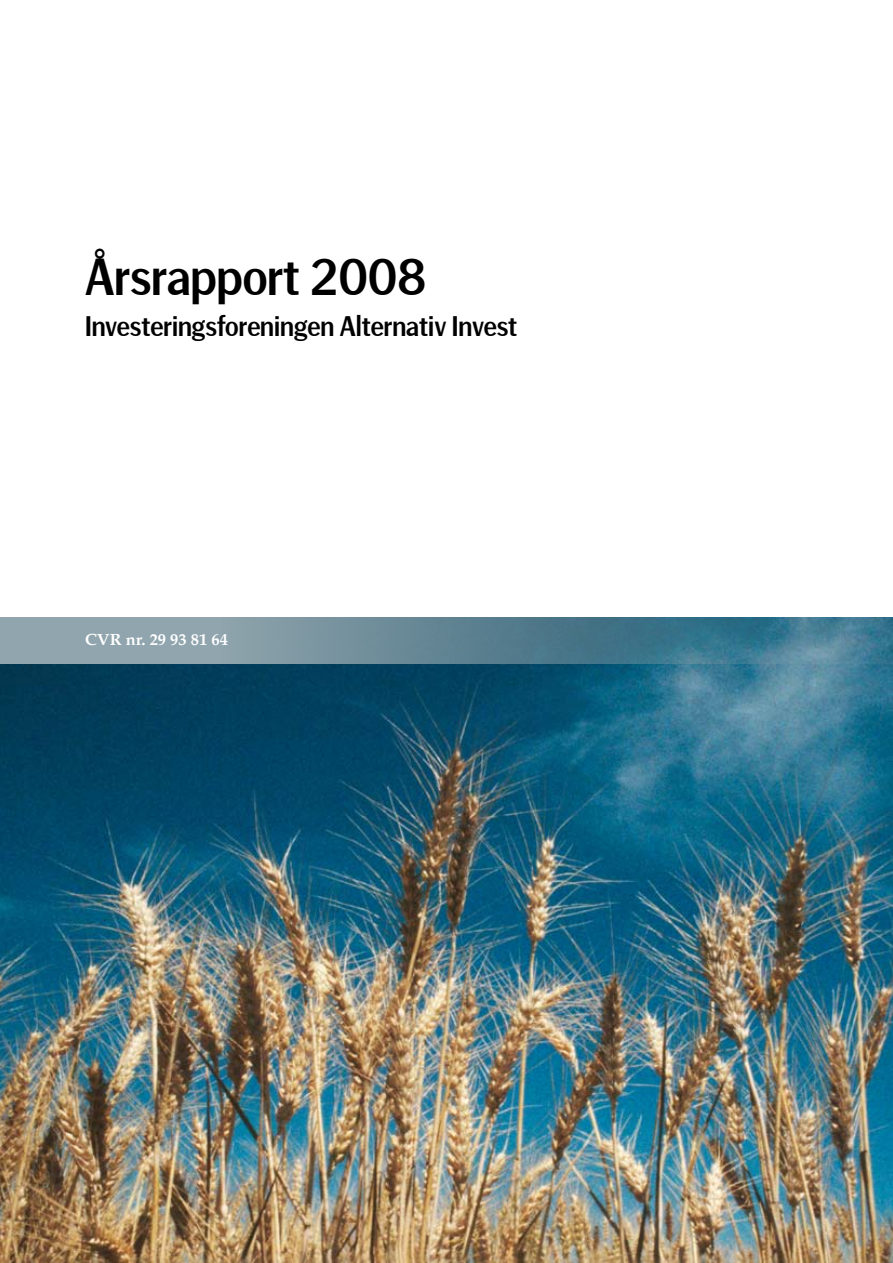
<style>
.page{position:relative;width:893px;height:1263px;background:#fff}
.page>*{position:absolute;margin:0;border:0;box-sizing:border-box;transform-origin:0 0}
.t1{font:49.5px "SEB Basic Demi";color:#000}
.t2{font:27px "SEB Basic Demi";color:#000}
.t3{font:700 16.5px "Palatino";color:#fff}
</style>
<div class="page">
<img style="left:0;top:663px;width:893px;height:600px">
<svg style="left:0;top:617px;width:893px;height:46px;background:#648a9a"></svg>
<h1 class="t1" style="left:85px;top:248px;width:343px">Årsrapport 2008</h1>
<p class="t2" style="left:85px;top:310px;width:434px">Investeringsforeningen Alternativ Invest</p>
<p class="t3" style="left:85px;top:630px;width:145px">CVR nr. 29 93 81 64</p>
</div>
